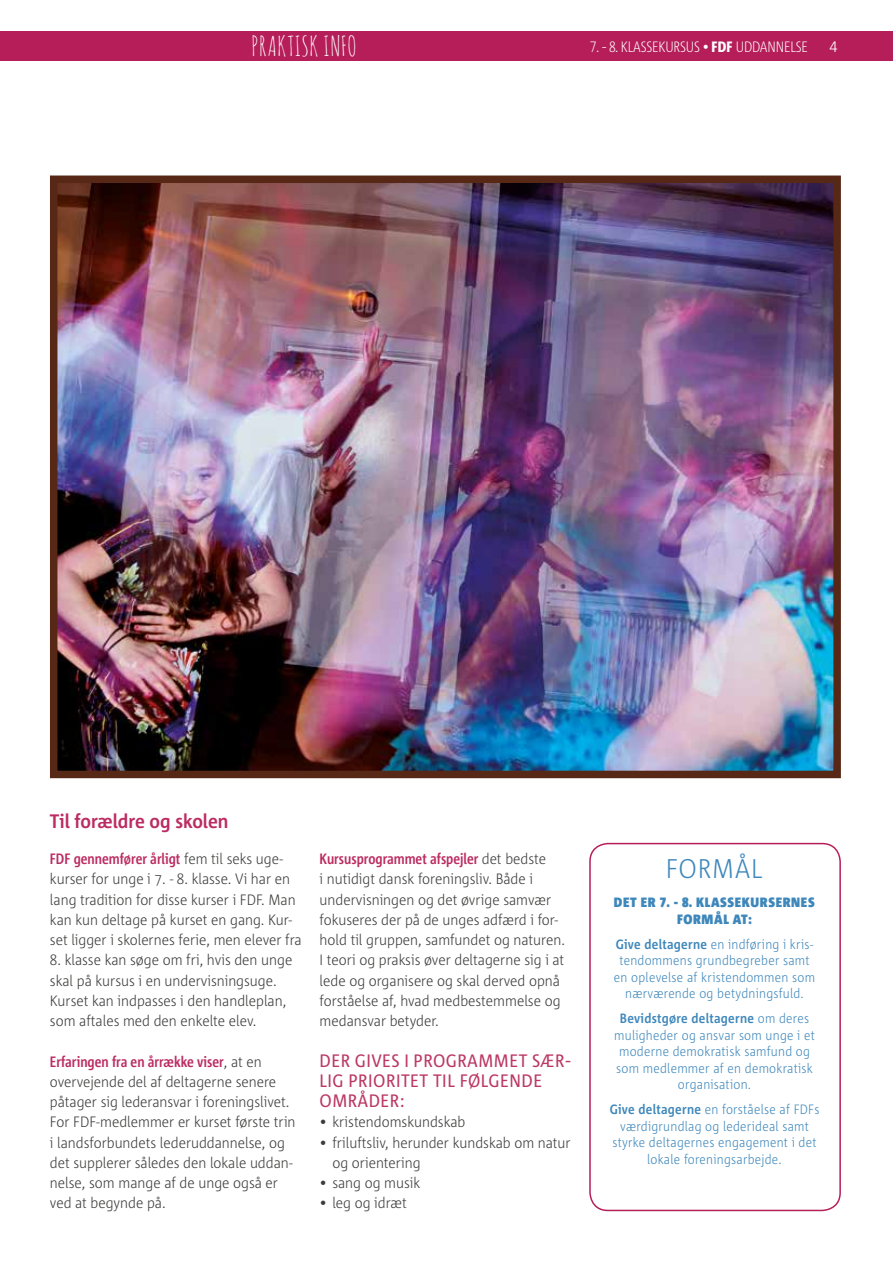
<style>
.page{position:relative;width:893px;height:1263px;background:#fff}
.page>*{position:absolute;margin:0;border:0;box-sizing:border-box;transform-origin:0 0}
.t1{font:27px "Amatic SC";letter-spacing:.02em;color:#fff}
.t2{font:300 27px "Corpid C1 s S Cd";color:#3e87bb}
.t3{font:700 19.5px "Corpid C1 s S Cd";color:#bb2c62}
.t4{font:18px/20.2px "Corpid C1 s S Cd";color:#bb3865}
.t5{font:300 15px/20.2px "Corpid C1 s S Cd";color:#3c3c3b}
.t6{font:700 15px "Corpid C1 s Cd";color:#bb2c62}
.t7{font:300 15px "Corpid C1 s Cd";letter-spacing:-.03em;color:#fff}
.t8{font:300 15px "Corpid C1 s";color:#fff}
.t9{font:300 13.5px/16.5px "Corpid C1 s S Cd";letter-spacing:.02em;color:#3e87bb;text-align:center}
.t10{font:900 13.5px/16.5px "Corpid C1 s S Cd";letter-spacing:.02em;color:#3e87bb;text-align:center}
.s1{font-weight:800}
.s2{font-family:"Corpid C1 s S Cd";font-weight:300;color:#3c3c3b}
.s3{font-weight:700}
</style>
<div class="page">
<img style="left:59px;top:185px;width:773px;height:584px">
<div style="left:50px;top:176px;width:791px;height:602px;border:8px solid #582816"></div>
<div style="left:589px;top:843px;width:252px;height:368px;border:2px solid #b61e5a;border-radius:18px"></div>
<div style="left:0;top:32px;width:889px;height:29px;background:#b61e5a"></div>
<div style="left:698px;top:32px;width:195px;height:29px;background:#b61e5a"></div>
<h1 class="t1" style="left:252px;top:29px;width:106px">PRAKTISK INFO</h1>
<p class="t7" style="left:590px;top:37px;width:220px">7. - 8. KLASSEKURSUS • <span class="s1">FDF</span> UDDANNELSE</p>
<p class="t8" style="left:829px;top:37px;width:10px">4</p>
<h2 class="t3" style="left:50px;top:809px;width:180px">Til forældre og skolen</h2>
<p class="t6" style="left:50px;top:849px;width:235px">FDF gennemfører årligt <span class="s2">fem til seks uge-</span></p>
<p class="t5" style="left:50px;top:868px;width:253px">kurser for unge i 7. - 8. klasse. Vi har en lang tradition for disse kurser i FDF. Man kan kun deltage på kurset en gang. Kur&shy;set ligger i skolernes ferie, men elever fra</p>
<p class="t5" style="left:50px;top:949px;width:244px">8. klasse kan søge om fri, hvis den unge skal på kursus i en undervisningsuge.<br>Kurset kan indpasses i den handleplan, som aftales med den enkelte elev.</p>
<p class="t6" style="left:50px;top:1052px;width:213px">Erfaringen fra en årrække viser<span class="s2">, at en</span></p>
<p class="t5" style="left:50px;top:1071px;width:247px">overvejende del af deltagerne senere påtager sig lederansvar i foreningslivet.<br>For FDF-medlemmer er kurset første trin i landsforbundets lederuddannelse, og det supplerer således den lokale uddan&shy;nelse, som mange af de unge også er ved at begynde på.</p>
<p class="t6" style="left:320px;top:849px;width:228px">Kursusprogrammet afspejler <span class="s2">det bedste</span></p>
<p class="t5" style="left:320px;top:868px;width:247px">i nutidigt dansk foreningsliv. Både i undervisningen og det øvrige samvær fokuseres der på de unges adfærd i for&shy;hold til gruppen, samfundet og naturen.<br>I teori og praksis øver deltagerne sig i at lede og organisere og skal derved opnå forståelse af, hvad medbestemmelse og medansvar betyder.</p>
<p class="t4" style="left:320px;top:1050px;width:253px">DER GIVES I PROGRAMMET SÆR-<br>LIG PRIORITET TIL FØLGENDE<br>OMRÅDER:</p>
<p class="t5" style="left:320px;top:1111px;width:147px">• kristendomskundskab</p>
<p class="t5" style="left:332px;top:1132px;width:240px;text-indent:-13px">• friluftsliv, herunder kundskab om natur og orientering</p>
<p class="t5" style="left:320px;top:1172px;width:102px">• sang og musik</p>
<p class="t5" style="left:320px;top:1192px;width:89px">• leg og idræt</p>
<h1 class="t2" style="left:666px;top:852px;width:99px">FORMÅL</h1>
<p class="t10" style="left:614px;top:894px;width:203px">DET ER 7. - 8. KLASSEKURSERNES<br>FORMÅL AT:</p>
<p class="t9" style="left:614px;top:935px;width:203px"><span class="s3">Give deltagerne</span> en indføring i kris&shy;tendommens grundbegreber samt en oplevelse af kristendommen som nærværende og betydningsfuld.</p>
<p class="t9" style="left:614px;top:1010px;width:202px"><span class="s3">Bevidstgøre deltagerne</span> om deres muligheder og ansvar som unge i et moderne demokratisk samfund og som medlemmer af en demokratisk organisation.</p>
<p class="t9" style="left:610px;top:1101px;width:211px"><span class="s3">Give deltagerne</span> en forståelse af FDFs værdigrundlag og lederideal samt styrke deltagernes engagement i det lokale foreningsarbejde.</p>
</div>
